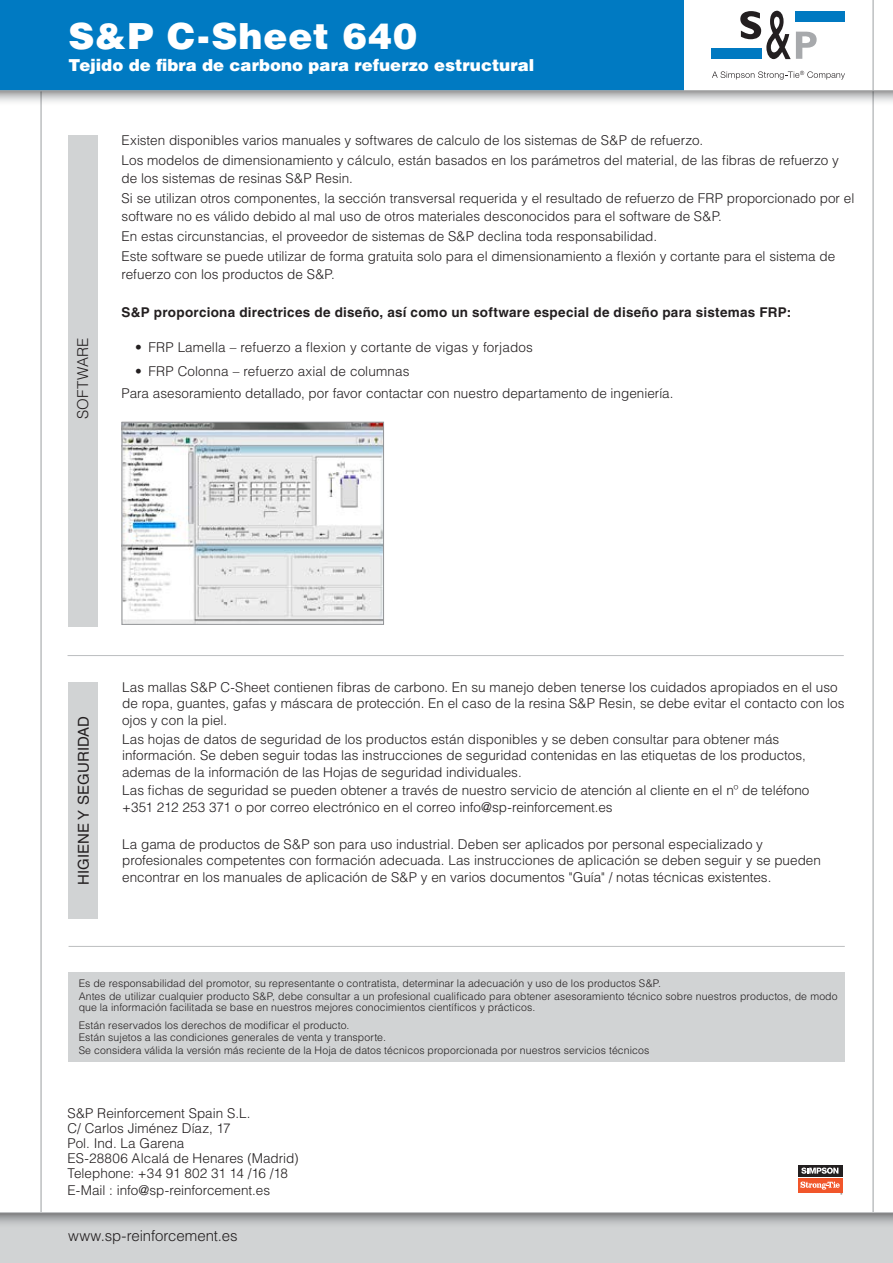
<style>
.page{position:relative;width:893px;height:1263px;background:#fff}
.page>*{position:absolute;margin:0;border:0;box-sizing:border-box;transform-origin:0 0}
.t1{font:900 36px "Helvetica LT Std";letter-spacing:.03em;color:#fff}
.t2{font:900 16.5px "Helvetica LT Std";color:#fff}
.t3{font:300 15px "Helvetica LT Std";color:#231f20}
.t4{font:15px "Helvetica LT Std";letter-spacing:.01em;color:#231f20}
.t5{font:300 13.5px/16.5px "Helvetica LT Std";color:#231f20}
.t6{font:700 13.5px "Helvetica LT Std";letter-spacing:.02em;color:#231f20}
.t7{font:300 10.5px/13.2px "Helvetica LT Std";letter-spacing:.01em;color:#231f20}
</style>
<div class="page">
<hr style="left:873px;top:0;width:1px;height:1263px;background:#bcbec0">
<hr style="left:41px;top:92px;width:1px;height:1171px;background:#bcbec0">
<div style="left:0;top:0;width:683px;height:91px;background:#007ac2"></div>
<div style="left:711px;top:48px;width:50px;height:11px;background:#0079c1"></div>
<div style="left:796px;top:11px;width:49px;height:11px;background:#0079c1"></div>
<svg style="left:740px;top:11px;width:77px;height:48px"></svg>
<svg style="left:712px;top:71px;width:133px;height:9px"></svg>
<svg style="left:0;top:91px;width:893px;height:15px"></svg>
<hr style="left:0;top:90px;width:893px;height:1px;background:#bcbec0">
<div style="left:0;top:1212px;width:893px;height:51px;background:#d1d3d4"></div>
<svg style="left:0;top:1213px;width:893px;height:11px"></svg>
<hr style="left:0;top:1212px;width:893px;height:1px;background:#bcbec0">
<div style="left:68px;top:135px;width:30px;height:491px;background:#d1d3d4"></div>
<img style="left:124px;top:424px;width:258px;height:199px">
<div style="left:122px;top:422px;width:262px;height:203px;border:1px solid #939598"></div>
<hr style="left:68px;top:655px;width:776px;height:1px;background:#bcbec0">
<hr style="left:69px;top:946px;width:776px;height:1px;background:#bcbec0">
<div style="left:69px;top:682px;width:29px;height:237px;background:#d1d3d4"></div>
<div style="left:68px;top:973px;width:777px;height:89px;background:#d1d3d4"></div>
<svg style="left:798px;top:1165px;width:45px;height:30px"></svg>
<div style="left:798px;top:1178px;width:44px;height:14px;background:#f1562a"></div>
<div style="left:798px;top:1165px;width:44px;height:11px;background:#231f20"></div>
<svg style="left:801px;top:1167px;width:37px;height:7px"></svg>
<svg style="left:800px;top:1181px;width:42px;height:14px"></svg>
<h1 class="t1" style="left:68px;top:12px;width:350px">S&amp;P C-Sheet 640</h1>
<p class="t2" style="left:68px;top:54px;width:467px">Tejido de fibra de carbono para refuerzo estructural</p>
<p class="t3" style="left:74px;top:419px;width:83px;rotate:-90deg">SOFTWARE</p>
<p class="t5" style="left:122px;top:130px;width:719px;line-height:20.1px">Existen disponibles varios manuales y softwares de calculo de los sistemas de S&amp;P de refuerzo.<br>Los modelos de dimensionamiento y cálculo, están basados en los parámetros del material, de las fibras de refuerzo y</p>
<p class="t5" style="left:122px;top:168px;width:734px;line-height:20.1px">de los sistemas de resinas S&amp;P Resin.<br>Si se utilizan otros componentes, la sección transversal requerida y el resultado de refuerzo de FRP proporcionado por el</p>
<p class="t5" style="left:122px;top:206px;width:715px;line-height:20.1px">software no es válido debido al mal uso de otros materiales desconocidos para el software de S&amp;P.<br>En estas circunstancias, el proveedor de sistemas de S&amp;P declina toda responsabilidad.<br>Este software se puede utilizar de forma gratuita solo para el dimensionamiento a flexión y cortante para el sistema de</p>
<p class="t5" style="left:122px;top:266px;width:215px">refuerzo con los productos de S&amp;P.</p>
<p class="t6" style="left:122px;top:304px;width:671px">S&amp;P proporciona directrices de diseño, así como un software especial de diseño para sistemas FRP:</p>
<p class="t5" style="left:135px;top:339px;width:399px">• FRP Lamella – refuerzo a flexion y cortante de vigas y forjados</p>
<p class="t5" style="left:122px;top:360px;width:553px;line-height:21.9px;text-indent:14px">• FRP Colonna – refuerzo axial de columnas<br>Para asesoramiento detallado, por favor contactar con nuestro departamento de ingeniería.</p>
<p class="t4" style="left:75px;top:885px;width:171px;rotate:-90deg">HIGIENE Y SEGURIDAD</p>
<p class="t5" style="left:122px;top:679px;width:724px">Las mallas S&amp;P C-Sheet contienen fibras de carbono. En su manejo deben tenerse los cuidados apropiados en el uso de ropa, guantes, gafas y máscara de protección. En el caso de la resina S&amp;P Resin, se debe evitar el contacto con los ojos y con la piel.</p>
<p class="t5" style="left:122px;top:730px;width:685px">Las hojas de datos de seguridad de los productos están disponibles y se deben consultar para obtener más información. Se deben seguir todas las instrucciones de seguridad contenidas en las etiquetas de los productos, ademas de la información de las Hojas de seguridad individuales.</p>
<p class="t5" style="left:122px;top:782px;width:689px">Las fichas de seguridad se pueden obtener a través de nuestro servicio de atención al cliente en el nº de teléfono +351 212 253 371 o por correo electrónico en el correo info@sp-reinforcement.es</p>
<p class="t5" style="left:122px;top:836px;width:700px">La gama de productos de S&amp;P son para uso industrial. Deben ser aplicados por personal especializado y profesionales competentes con formación adecuada. Las instrucciones de aplicación se deben seguir y se pueden</p>
<p class="t5" style="left:122px;top:869px;width:651px">encontrar en los manuales de aplicación de S&amp;P y en varios documentos "Guía" / notas técnicas existentes.</p>
<p class="t7" style="left:79px;top:976px;width:760px">Es de responsabilidad del promotor, su representante o contratista, determinar la adecuación y uso de los productos S&amp;P.<br>Antes de utilizar cualquier producto S&amp;P, debe consultar a un profesional cualificado para obtener asesoramiento técnico sobre nuestros productos, de modo</p>
<p class="t7" style="left:79px;top:998px;width:458px;line-height:17.9px">que la información facilitada se base en nuestros mejores conocimientos científicos y prácticos.<br>Están reservados los derechos de modificar el producto.</p>
<p class="t7" style="left:79px;top:1031px;width:572px;line-height:12.6px">Están sujetos a las condiciones generales de venta y transporte.<br>Se considera válida la versión más reciente de la Hoja de datos técnicos proporcionada por nuestros servicios técnicos</p>
<p class="t5" style="left:68px;top:1106px;width:233px;line-height:15px">S&amp;P Reinforcement Spain S.L.<br>C/ Carlos Jiménez Díaz, 17<br>Pol. Ind. La Garena<br>ES-28806 Alcalá de Henares (Madrid)<br>Telephone: +34 91 802 31 14 /16 /18</p>
<p class="t5" style="left:68px;top:1182px;width:204px">E-Mail : info@sp-reinforcement.es</p>
<p class="t3" style="left:68px;top:1227px;width:171px">www.sp-reinforcement.es</p>
</div>
